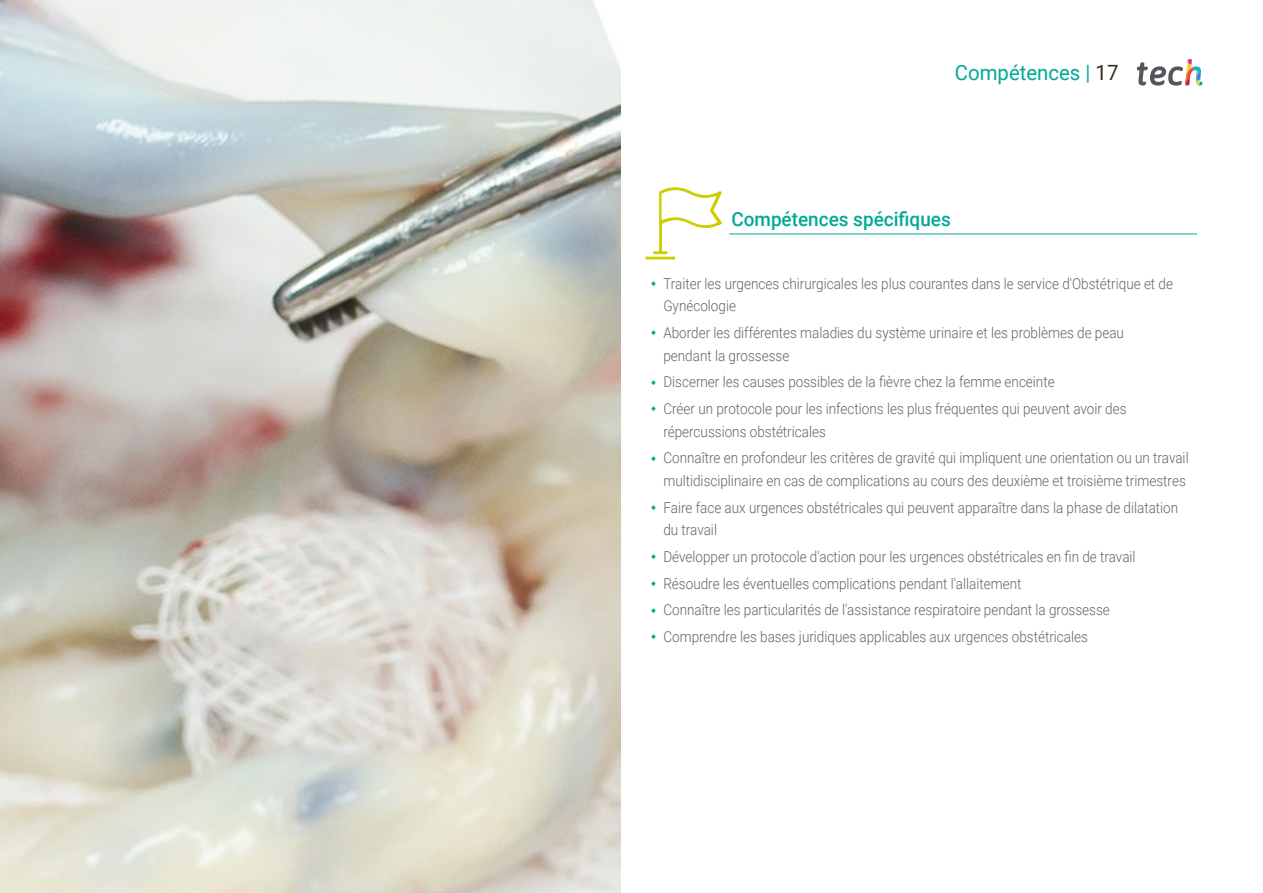
<style>
.page{position:relative;width:1263px;height:893px;background:#fff}
.page>*{position:absolute;margin:0;border:0;box-sizing:border-box;transform-origin:0 0}
.t1{font:21px "Roboto";color:#00a996}
.t2{font:500 19.5px "Roboto";color:#00a996}
.t3{font:300 15px/26.7px "Roboto";color:#61646a;scale:.9 1}
.s1{color:#312e20}
</style>
<div class="page">
<img style="left:0;top:0;width:621px;height:893px">
<hr style="left:729px;top:234px;width:468px;height:1px;background:#00a996">
<hr style="left:645px;top:257px;width:30px;height:3px;background:#cdce00">
<svg style="left:653px;top:187px;width:69px;height:67px"></svg>
<svg style="left:1137px;top:59px;width:65px;height:27px"></svg>
<h1 class="t1" style="left:955px;top:57px;width:165px">Compétences | <span class="s1">17</span></h1>
<h2 class="t2" style="left:731px;top:205px;width:221px">Compétences spécifiques</h2>
<p class="t3" style="left:663px;top:272px;width:568px;line-height:22.5px">Traiter les urgences chirurgicales les plus courantes dans le service d'Obstétrique et de<br>Gynécologie</p>
<p class="t3" style="left:663px;top:321px;width:513px;line-height:22.5px">Aborder les différentes maladies du système urinaire et les problèmes de peau pendant la grossesse</p>
<p class="t3" style="left:663px;top:368px;width:516px">Discerner les causes possibles de la fièvre chez la femme enceinte<br>Créer un protocole pour les infections les plus fréquentes qui peuvent avoir des</p>
<p class="t3" style="left:663px;top:417px;width:585px">répercussions obstétricales<br>Connaître en profondeur les critères de gravité qui impliquent une orientation ou un travail</p>
<p class="t3" style="left:663px;top:467px;width:582px">multidisciplinaire en cas de complications au cours des deuxième et troisième trimestres<br>Faire face aux urgences obstétricales qui peuvent apparaître dans la phase de dilatation</p>
<p class="t3" style="left:663px;top:516px;width:526px">du travail<br>Développer un protocole d'action pour les urgences obstétricales en fin de travail Résoudre les éventuelles complications pendant l'allaitement<br>Connaître les particularités de l'assistance respiratoire pendant la grossesse Comprendre les bases juridiques applicables aux urgences obstétricales</p>
</div>
